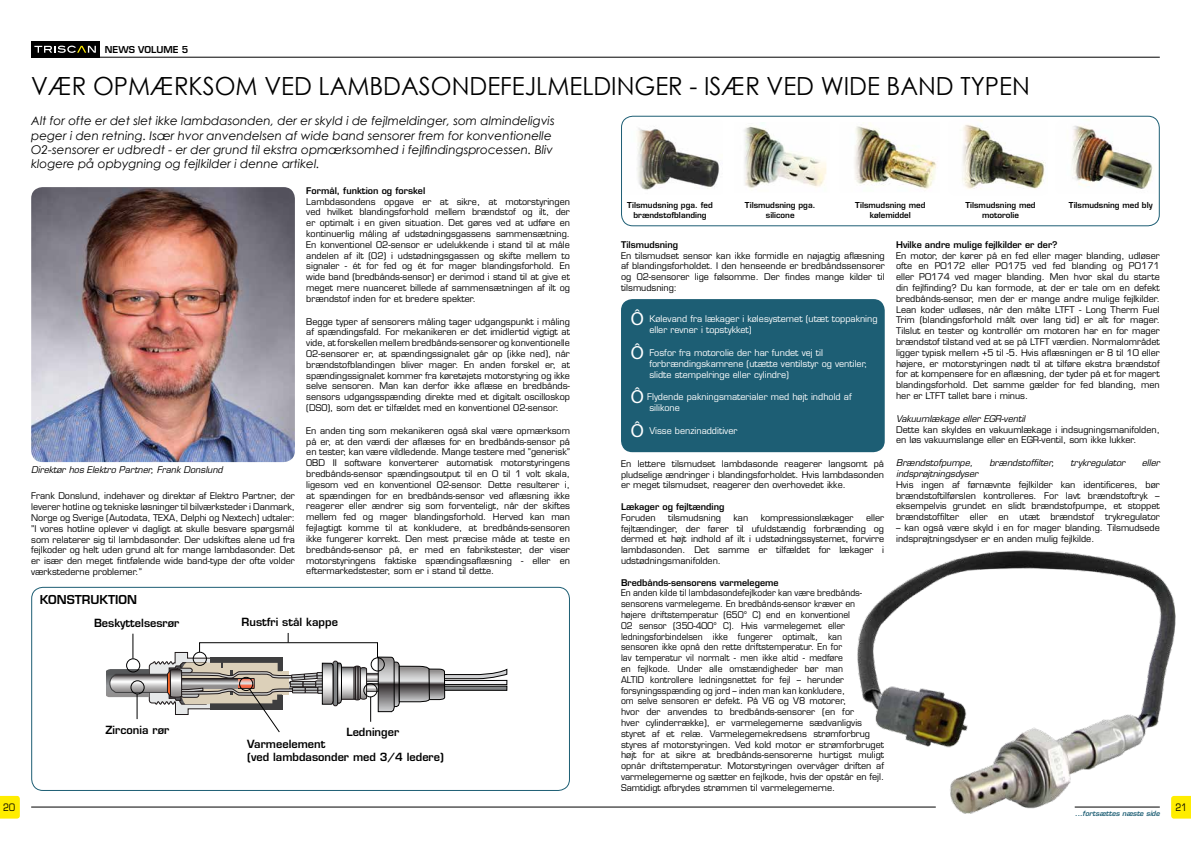
<style>
.page{position:relative;width:1191px;height:842px;background:#fff}
.page>*{position:absolute;margin:0;border:0;box-sizing:border-box;transform-origin:0 0}
.t1{font:25px "Century Gothic";color:#000;scale:.96 1}
.t2{font:italic 12px/14.4px "Century Gothic";color:#000}
.t3{font:600 12px "Eurostile LT Std";color:#000}
.t4{font:600 11px/13.2px "Eurostile LT Std";color:#000}
.t5{font:10px "Eurostile LT Std";color:#000;scale:.85 1}
.t6{font:600 9.3px "Eurostile LT Std";color:#000}
.t7{font:9px/10.8px "Eurostile LT Std";color:#000;text-align:justify}
.t8{font:9px/10.8px "Eurostile LT Std";color:#000;scale:.95 1}
.t9{font:9px/10.8px "Eurostile LT Std";color:#fff}
.t10{font:italic 9px "Eurostile LT Std";color:#000}
.t11{font:600 9px "Eurostile LT Std";color:#000}
.t12{font:600 8px/9.6px "Eurostile LT Std";color:#000;text-align:center}
.t13{font:italic 600 7px "Eurostile LT Std";color:#1d5e74}
.s1{font-family:"Myriad Pro";font-size:19px}
</style>
<div class="page">
<hr style="left:31px;top:57px;width:1128px;height:1px;background:#000">
<div style="left:31px;top:41px;width:68px;height:17px;background:#000"></div>
<svg style="left:34px;top:46px;width:62px;height:7px"></svg>
<svg style="left:0;top:796px;width:20px;height:23px"></svg>
<hr style="left:31px;top:806px;width:904px;height:1px;background:#000">
<img style="left:31px;top:187px;width:264px;height:275px">
<img style="left:856px;top:550px;width:335px;height:269px">
<hr style="left:1074px;top:806px;width:85px;height:1px;background:#000">
<div style="left:621px;top:299px;width:263px;height:153px;background:#1d5e74;border-radius:11px"></div>
<div style="left:31px;top:587px;width:539px;height:204px;border:1px solid #1d5e74;border-radius:11px"></div>
<svg style="left:106px;top:633px;width:401px;height:100px"></svg>
<img style="left:621px;top:120px;width:99px;height:70px">
<img style="left:744px;top:126px;width:83px;height:62px">
<img style="left:854px;top:122px;width:83px;height:68px">
<img style="left:962px;top:120px;width:83px;height:69px">
<img style="left:1072px;top:119px;width:81px;height:70px">
<div style="left:621px;top:116px;width:538px;height:110px;border:1px solid #1d5e74;border-radius:11px"></div>
<p class="t6" style="left:105px;top:44px;width:85px">NEWS VOLUME 5</p>
<h1 class="t1" style="left:31px;top:69px;width:1041px">VÆR OPMÆRKSOM VED LAMBDASONDEFEJLMELDINGER - ISÆR VED WIDE BAND TYPEN</h1>
<p class="t2" style="left:31px;top:114px;width:525px">Alt for ofte er det slet ikke lambdasonden, der er skyld i de fejlmeldinger, som almindeligvis peger i den retning. Især hvor anvendelsen af wide band sensorer frem for konventionelle O2-sensorer er udbredt - er der grund til ekstra opmærksomhed i fejlfindingsprocessen. Bliv klogere på opbygning og fejlkilder i denne artikel.</p>
<p class="t10" style="left:31px;top:464px;width:193px">Direktør hos Elektro Partner, Frank Donslund</p>
<p class="t7" style="left:31px;top:491px;width:265px">Frank Donslund, indehaver og direktør af Elektro Partner, der leverer hotline og tekniske løsninger til bilværksteder i Danmark, Norge og Sverige (Autodata, TEXA, Delphi og Nextech) udtaler: ”I vores hotline oplever vi dagligt at skulle besvare spørgsmål som relaterer sig til lambdasonder. Der udskiftes alene ud fra fejlkoder og helt uden grund alt for mange lambdasonder. Det er især den meget fintfølende wide band-type der ofte volder værkstederne problemer.”</p>
<h2 class="t3" style="left:40px;top:592px;width:18px">Konstruktion</h2>
<p class="t11" style="left:306px;top:185px;width:121px">Formål, funktion og forskel</p>
<p class="t7" style="left:306px;top:196px;width:265px">Lambdasondens opgave er at sikre, at motorstyringen ved hvilket blandingsforhold mellem brændstof og ilt, der er optimalt i en given situation. Det gøres ved at udføre en kontinuerlig måling af udstødningsgassens sammensætning.<br>En konventionel O2-sensor er udelukkende i stand til at måle andelen af ilt (O2) i udstødningsgassen og skifte mellem to signaler - ét for fed og ét for mager blandingsforhold. En wide band (bredbånds-sensor) er derimod i stand til at give et meget mere nuanceret billede af sammensætningen af ilt og brændstof inden for et bredere spekter.</p>
<p class="t7" style="left:306px;top:316px;width:265px">Begge typer af sensorers måling tager udgangspunkt i måling af spændingsfald. For mekanikeren er det imidlertid vigtigt at vide, at forskellen mellem bredbånds-sensorer og konventionelle O2-sensorer er, at spændingssignalet går op (ikke ned), når brændstofblandingen bliver mager. En anden forskel er, at spændingssignalet kommer fra køretøjets motorstyring og ikke selve sensoren. Man kan derfor ikke aflæse en bredbånds&shy;sensors udgangsspænding direkte med et digitalt oscilloskop (DSO), som det er tilfældet med en konventionel O2-sensor.</p>
<p class="t7" style="left:306px;top:425px;width:265px">En anden ting som mekanikeren også skal være opmærksom på er, at den værdi der aflæses for en bredbånds-sensor på en tester, kan være vildledende. Mange testere med ”generisk” OBD II software konverterer automatisk motorstyringens bredbånds-sensor spændingsoutput til en 0 til 1 volt skala, ligesom ved en konventionel O2-sensor. Dette resulterer i, at spændingen for en bredbånds-sensor ved aflæsning ikke reagerer eller ændrer sig som forventeligt, når der skiftes mellem fed og mager blandingsforhold. Herved kan man fejlagtigt komme til at konkludere, at bredbånds-sensoren ikke fungerer korrekt. Den mest præcise måde at teste en bredbånds-sensor på, er med en fabrikstester, der viser motorstyringens faktiske spændingsaflæsning - eller en eftermarkedstester, som er i stand til dette.</p>
<p class="t4" style="left:94px;top:616px;width:87px">Beskyttelsesrør</p>
<p class="t4" style="left:105px;top:723px;width:65px">Zirconia rør</p>
<p class="t4" style="left:241px;top:615px;width:98px">Rustfri stål kappe</p>
<p class="t4" style="left:346px;top:726px;width:54px">Ledninger</p>
<p class="t4" style="left:247px;top:737px;width:198px">Varmeelement<br>(ved lambdasonder med 3/4 ledere)</p>
<p class="t12" style="left:627px;top:200px;width:87px">Tilsmudsning pga. fed brændstofblanding</p>
<p class="t12" style="left:745px;top:200px;width:72px">Tilsmudsning pga. silicone</p>
<p class="t12" style="left:855px;top:200px;width:72px">Tilsmudsning med kølemiddel</p>
<p class="t12" style="left:965px;top:200px;width:72px">Tilsmudsning med motorolie</p>
<p class="t12" style="left:1068px;top:200px;width:85px">Tilsmudsning med bly</p>
<p class="t11" style="left:621px;top:239px;width:59px">Tilsmudsning</p>
<p class="t7" style="left:621px;top:250px;width:265px">En tilsmudset sensor kan ikke formidle en nøjagtig aflæsning af blandingsforholdet. I den henseende er bredbåndssensorer og O2-sensorer lige følsomme. Der findes mange kilder til tilsmudsning:</p>
<p class="t9" style="left:649px;top:314px;width:230px;text-indent:-18px"><span class="s1">Ô</span> Kølevand fra lækager i kølesystemet (utæt toppakning eller revner i topstykket)</p>
<p class="t9" style="left:649px;top:347px;width:219px;text-indent:-18px"><span class="s1">Ô</span> Fosfor fra motorolie der har fundet vej til forbrændingskamrene (utætte ventilstyr og ventiler, slidte stempelringe eller cylindre)</p>
<p class="t9" style="left:649px;top:392px;width:204px;text-indent:-18px"><span class="s1">Ô</span> Flydende pakningsmaterialer med højt indhold af silikone</p>
<p class="t9" style="left:631px;top:425px;width:108px"><span class="s1">Ô</span> Visse benzinadditiver</p>
<p class="t7" style="left:621px;top:458px;width:265px">En lettere tilsmudset lambdasonde reagerer langsomt på pludselige ændringer i blandingsforholdet. Hvis lambdasonden er meget tilsmudset, reagerer den overhovedet ikke.</p>
<p class="t11" style="left:621px;top:501px;width:105px">Lækager og fejltænding</p>
<p class="t7" style="left:621px;top:512px;width:36px">Foruden</p>
<p class="t7" style="left:668px;top:512px;width:54px">tilsmudsning</p>
<p class="t7" style="left:733px;top:512px;width:16px">kan</p>
<p class="t7" style="left:760px;top:512px;width:94px">kompressionslækager</p>
<p class="t7" style="left:621px;top:512px;width:265px;text-indent:245px">eller fejltændinger, der fører til ufuldstændig forbrænding og dermed et højt indhold af ilt i udstødningssystemet, forvirre lambdasonden. Det samme er tilfældet for lækager i udstødningsmanifolden.</p>
<p class="t11" style="left:621px;top:577px;width:159px">Bredbånds-sensorens varmelegeme</p>
<p class="t8" style="left:621px;top:588px;width:278px">En anden kilde til lambdasondefejlkoder kan være bredbånds&shy;sensorens varmelegeme. En bredbånds-sensor kræver en<br>højere driftstemperatur (650° C) end en konventionel<br>O2 sensor (350-400° C). Hvis varmelegemet eller ledningsforbindelsen ikke fungerer optimalt, kan<br>sensoren ikke opnå den rette driftstemperatur. En for<br>lav temperatur vil normalt - men ikke altid - medføre<br>en fejlkode. Under alle omstændigheder bør man<br>ALTID kontrollere ledningsnettet for fejl – herunder forsyningsspænding og jord – inden man kan konkludere,<br>om selve sensoren er defekt. På V6 og V8 motorer,<br>hvor der anvendes to bredbånds-sensorer (en for<br>hver cylinderrække), er varmelegemerne sædvanligvis styret af et relæ. Varmelegemekredsens strømforbrug styres af motorstyringen. Ved kold motor er strømforbruget højt for at sikre at bredbånds-sensorerne hurtigst muligt opnår driftstemperatur. Motorstyringen overvåger driften af varmelegemerne og sætter en fejlkode, hvis der opstår en fejl.<br>Samtidigt afbrydes strømmen til varmelegemerne.</p>
<p class="t11" style="left:896px;top:239px;width:163px">Hvilke andre mulige fejlkilder er der?</p>
<p class="t7" style="left:896px;top:250px;width:265px">En motor, der kører på en fed eller mager blanding, udløser ofte en P0172 eller P0175 ved fed blanding og P0171 eller P0174 ved mager blanding. Men hvor skal du starte din fejlfinding? Du kan formode, at der er tale om en defekt bredbånds-sensor, men der er mange andre mulige fejlkilder.<br>Lean koder udløses, når den målte LTFT - Long Therm Fuel Trim (blandingsforhold målt over lang tid) er alt for mager.<br>Tilslut en tester og kontrollér om motoren har en for mager brændstof tilstand ved at se på LTFT værdien. Normalområdet ligger typisk mellem +5 til -5. Hvis aflæsningen er 8 til 10 eller højere, er motorstyringen nødt til at tilføre ekstra brændstof for at kompensere for en aflæsning, der tyder på et for magert blandingsforhold. Det samme gælder for fed blanding, men her er LTFT tallet bare i minus.</p>
<p class="t10" style="left:896px;top:413px;width:131px">Vakuumlækage eller EGR-ventil</p>
<p class="t7" style="left:896px;top:424px;width:265px">Dette kan skyldes en vakuumlækage i indsugningsmanifolden, en løs vakuumslange eller en EGR-ventil, som ikke lukker.</p>
<p class="t10" style="left:896px;top:457px;width:78px">Brændstofpumpe,</p>
<p class="t10" style="left:989px;top:457px;width:66px">brændstoffilter,</p>
<p class="t10" style="left:1070px;top:457px;width:56px">trykregulator</p>
<p class="t10" style="left:1141px;top:457px;width:19px">eller</p>
<p class="t10" style="left:896px;top:468px;width:83px">indsprøjtningsdyser</p>
<p class="t7" style="left:896px;top:479px;width:265px">Hvis ingen af førnævnte fejlkilder kan identificeres, bør brændstoftilførslen kontrolleres. For lavt brændstoftryk – eksempelvis grundet en slidt brændstofpumpe, et stoppet brændstoffilter eller en utæt brændstof trykregulator</p>
<p class="t7" style="left:896px;top:522px;width:265px">– kan også være skyld i en for mager blanding. Tilsmudsede indsprøjtningsdyser er en anden mulig fejlkilde.</p>
<p class="t5" style="left:3px;top:801px;width:15px">20</p>
<p class="t5" style="left:1175px;top:801px;width:15px">21</p>
<p class="t13" style="left:1075px;top:809px;width:86px">...fortsættes næste side</p>
</div>
